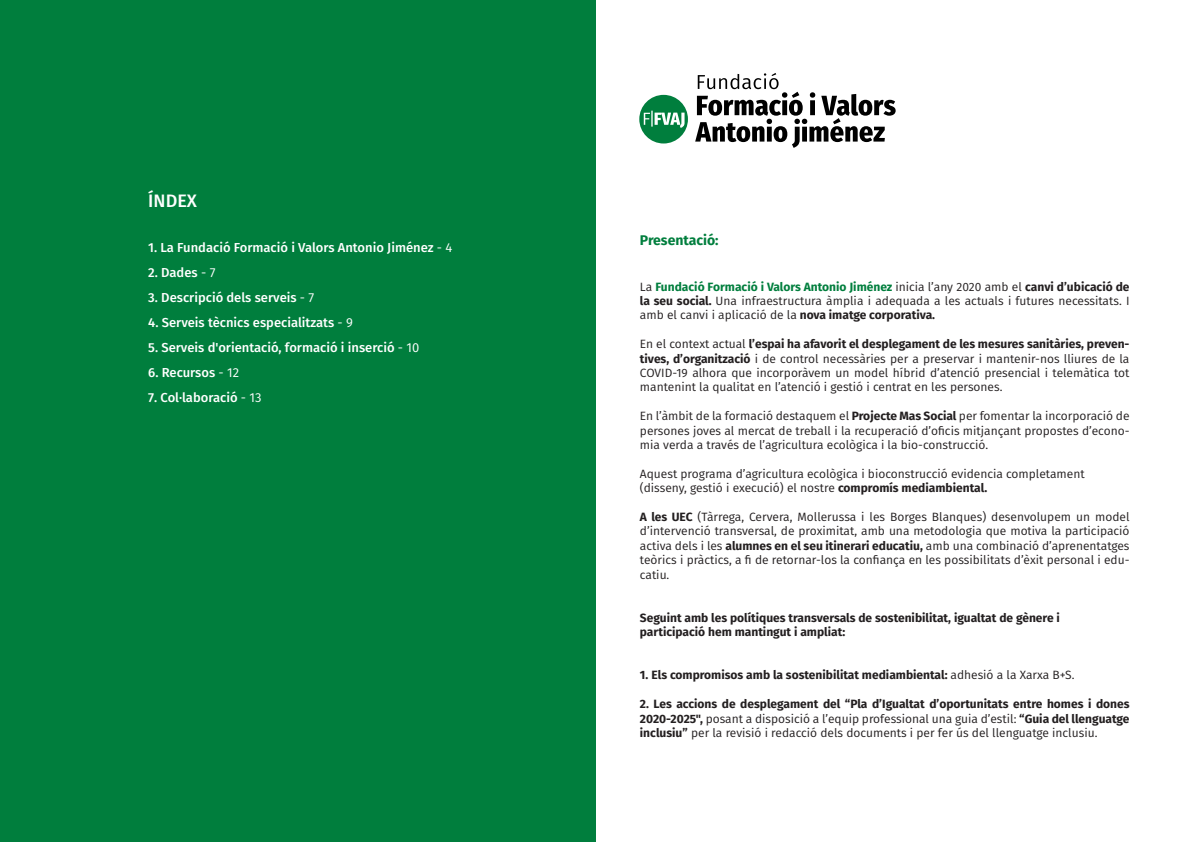
<style>
.page{position:relative;width:1191px;height:842px;background:#fff}
.page>*{position:absolute;margin:0;border:0;box-sizing:border-box;transform-origin:0 0}
.t1{font:500 18px "Fira Sans";color:#fff}
.t2{font:700 14px "Fira Sans";color:#007e3d}
.t3{font:500 13px "Fira Sans";color:#fff}
.t4{font:12px/14.4px "Fira Sans";color:#231f20;text-align:justify}
.t5{font:700 12px/14.4px "Fira Sans";color:#231f20}
.s1{font-weight:400}
.s2{font-weight:700;color:#007e3d}
.s3{font-weight:700}
</style>
<div class="page">
<svg style="left:639px;top:95px;width:49px;height:48px"></svg>
<svg style="left:695px;top:73px;width:200px;height:75px"></svg>
<div style="left:0;top:0;width:595px;height:842px;background:#007e3d"></div>
<h1 class="t1" style="left:148px;top:186px;width:50px">ÍNDEX</h1>
<p class="t3" style="left:148px;top:237px;width:306px">1. La Fundació Formació i Valors Antonio Jiménez <span class="s1">- 4</span></p>
<p class="t3" style="left:148px;top:262px;width:69px">2. Dades <span class="s1">- 7</span></p>
<p class="t3" style="left:148px;top:287px;width:168px">3. Descripció dels serveis <span class="s1">- 7</span></p>
<p class="t3" style="left:148px;top:312px;width:206px">4. Serveis tècnics especialitzats <span class="s1">- 9</span></p>
<p class="t3" style="left:148px;top:337px;width:273px">5. Serveis d'orientació, formació i inserció <span class="s1">- 10</span></p>
<p class="t3" style="left:148px;top:362px;width:92px">6. Recursos <span class="s1">- 12</span></p>
<p class="t3" style="left:148px;top:387px;width:115px">7. Col·laboració <span class="s1">- 13</span></p>
<p class="t2" style="left:640px;top:228px;width:80px">Presentació:</p>
<p class="t4" style="left:640px;top:279px;width:491px">La <span class="s2">Fundació Formació i Valors Antonio Jiménez</span> inicia l’any 2020 amb el <span class="s3">canvi d’ubicació de la seu social.</span> Una infraestructura àmplia i adequada a les actuals i futures necessitats. I amb el canvi i aplicació de la <span class="s3">nova imatge corporativa.</span></p>
<p class="t4" style="left:640px;top:336px;width:491px">En el context actual <span class="s3">l’espai ha afavorit el desplegament de les mesures sanitàries, preven&shy;tives, d’organització</span> i de control necessàries per a preservar i mantenir-nos lliures de la COVID-19 alhora que incorporàvem un model híbrid d’atenció presencial i telemàtica tot mantenint la qualitat en l’atenció i gestió i centrat en les persones.</p>
<p class="t4" style="left:640px;top:408px;width:491px">En l’àmbit de la formació destaquem el <span class="s3">Projecte Mas Social</span> per fomentar la incorporació de persones joves al mercat de treball i la recuperació d’oficis mitjançant propostes d’econo&shy;mia verda a través de l’agricultura ecològica i la bio-construcció.</p>
<p class="t4" style="left:640px;top:466px;width:446px">Aquest programa d’agricultura ecològica i bioconstrucció evidencia completament (disseny, gestió i execució) el nostre <span class="s3">compromís mediambiental.</span></p>
<p class="t4" style="left:640px;top:509px;width:491px"><span class="s3">A les UEC</span> (Tàrrega, Cervera, Mollerussa i les Borges Blanques) desenvolupem un model d’intervenció transversal, de proximitat, amb una metodologia que motiva la participació activa dels i les <span class="s3">alumnes en el seu itinerari educatiu,</span> amb una combinació d’aprenentatges teòrics i pràctics, a fi de retornar-los la confiança en les possibilitats d’èxit personal i edu&shy;catiu.</p>
<p class="t5" style="left:640px;top:609px;width:421px">Seguint amb les polítiques transversals de sostenibilitat, igualtat de gènere i participació hem mantingut i ampliat:</p>
<p class="t5" style="left:640px;top:667px;width:436px">1. Els compromisos amb la sostenibilitat mediambiental: <span class="s1">adhesió a la Xarxa B+S.</span></p>
<p class="t4" style="left:640px;top:696px;width:491px"><span class="s3">2. Les accions de desplegament del “Pla d’Igualtat d’oportunitats entre homes i dones 2020-2025",</span> posant a disposició a l’equip professional una guia d’estil: <span class="s3">“Guia del llenguatge inclusiu”</span> per la revisió i redacció dels documents i per fer ús del llenguatge inclusiu.</p>
</div>
